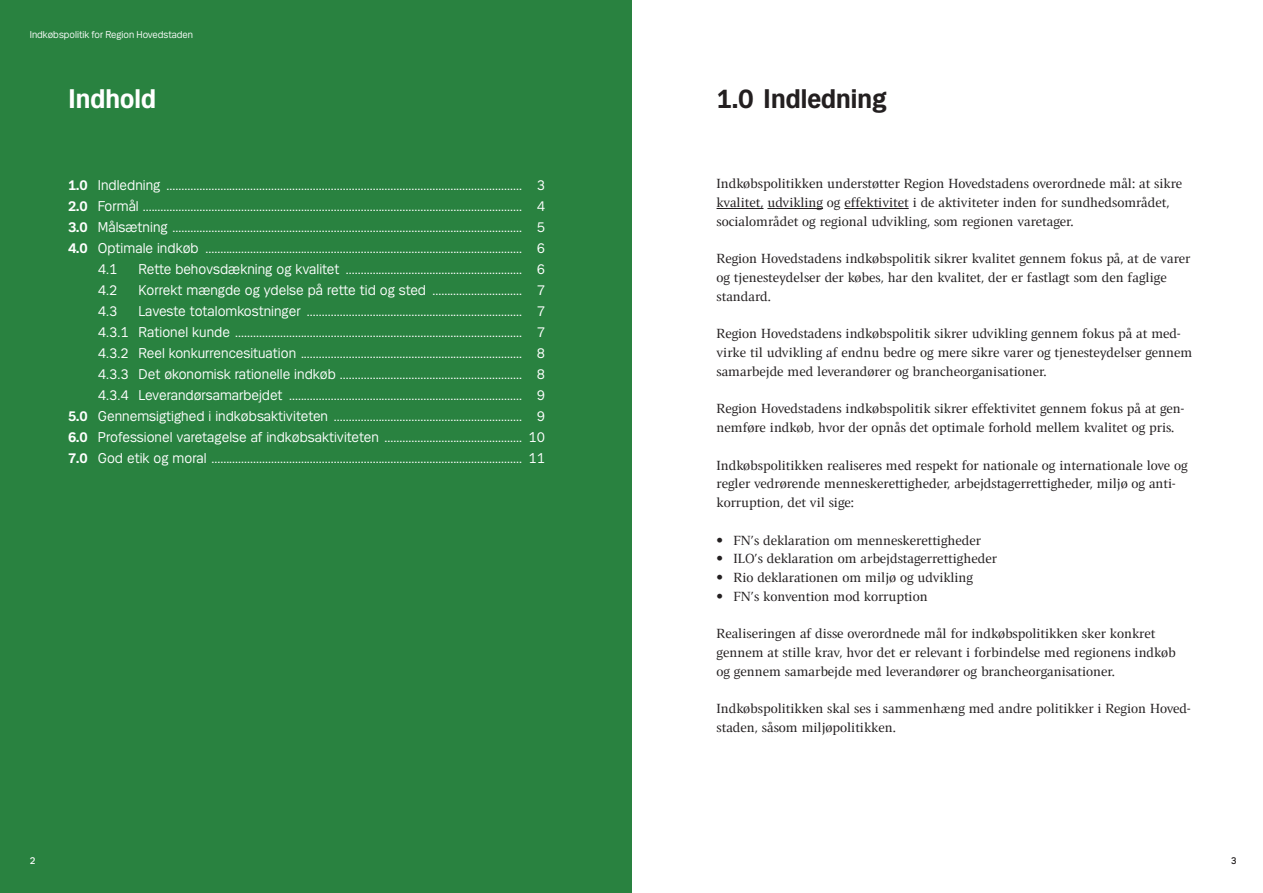
<style>
.page{position:relative;width:1263px;height:893px;background:#fff}
.page>*{position:absolute;margin:0;border:0;box-sizing:border-box;transform-origin:0 0}
.t1{font:700 28.5px "Mari";color:#231f20}
.t2{font:700 28.5px "Mari";color:#fff}
.t3{font:15px/21px "Mari";color:#fff;text-align:right}
.t4{font:14.25px/18.8px "Press Serif Pro";color:#231f20}
.t5{font:10.5px "Mari";color:#fff}
.t6{font:10.5px "Mari";color:#fff}
.t7{font:10.5px "Mari";color:#231f20}
.s1{font-weight:700}
</style>
<div class="page">
<div style="left:0;top:0;width:631px;height:893px;background:#298240"></div>
<hr style="left:716px;top:208px;width:47px;height:1px;background:#231f20">
<hr style="left:767px;top:208px;width:56px;height:1px;background:#231f20">
<hr style="left:844px;top:208px;width:65px;height:1px;background:#231f20">
<p class="t5" style="left:30px;top:30px;width:165px">Indkøbspolitik for Region Hovedstaden</p>
<h1 class="t2" style="left:68px;top:88px;width:89px">Indhold</h1>
<p class="t3" style="left:68px;top:176px;width:479px"><span class="s1">1.0</span> Indledning ....................................................................................................................... 3</p>
<p class="t3" style="left:68px;top:197px;width:479px"><span class="s1">2.0</span> Formål ............................................................................................................................... 4</p>
<p class="t3" style="left:68px;top:218px;width:479px"><span class="s1">3.0</span> Målsætning ..................................................................................................................... 5</p>
<p class="t3" style="left:68px;top:239px;width:479px"><span class="s1">4.0</span> Optimale indkøb .......................................................................................................... 6</p>
<p class="t3" style="left:98px;top:260px;width:21px">4.1</p>
<p class="t3" style="left:139px;top:260px;width:408px">Rette behovsdækning og kvalitet ........................................................... 6</p>
<p class="t3" style="left:98px;top:281px;width:21px">4.2</p>
<p class="t3" style="left:139px;top:281px;width:408px">Korrekt mængde og ydelse på rette tid og sted .............................. 7</p>
<p class="t3" style="left:98px;top:302px;width:21px">4.3</p>
<p class="t3" style="left:68px;top:302px;width:479px">Laveste totalomkostninger ........................................................................ 7<br>4.3.1 Rationel kunde ................................................................................................ 7<br>4.3.2 Reel konkurrencesituation .......................................................................... 8<br>4.3.3 Det økonomisk rationelle indkøb ............................................................. 8<br>4.3.4 Leverandørsamarbejdet .............................................................................. 9<br><span class="s1">5.0</span> Gennemsigtighed i indkøbsaktiviteten ............................................................... 9<br><span class="s1">6.0</span> Professionel varetagelse af indkøbsaktiviteten .............................................. 10<br><span class="s1">7.0</span> God etik og moral ........................................................................................................ 11</p>
<p class="t6" style="left:30px;top:856px;width:7px">2</p>
<h1 class="t1" style="left:716px;top:88px;width:172px">1.0 Indledning</h1>
<p class="t4" style="left:716px;top:176px;width:467px">Indkøbspolitikken understøtter Region Hovedstadens overordnede mål: at sikre kvalitet, udvikling og effektivitet i de aktiviteter inden for sundhedsområdet, socialområdet og regional udvikling, som regionen varetager.</p>
<p class="t4" style="left:716px;top:251px;width:475px">Region Hovedstadens indkøbspolitik sikrer kvalitet gennem fokus på, at de varer og tjenesteydelser der købes, har den kvalitet, der er fastlagt som den faglige standard.</p>
<p class="t4" style="left:716px;top:326px;width:477px">Region Hovedstadens indkøbspolitik sikrer udvikling gennem fokus på at med&shy;virke til udvikling af endnu bedre og mere sikre varer og tjenesteydelser gennem samarbejde med leverandører og brancheorganisationer.</p>
<p class="t4" style="left:716px;top:401px;width:469px">Region Hovedstadens indkøbspolitik sikrer effektivitet gennem fokus på at gen&shy;nemføre indkøb, hvor der opnås det optimale forhold mellem kvalitet og pris.</p>
<p class="t4" style="left:716px;top:457px;width:473px">Indkøbspolitikken realiseres med respekt for nationale og internationale love og regler vedrørende menneskerettigheder, arbejdstagerrettigheder, miljø og anti&shy;korruption, det vil sige:</p>
<p class="t4" style="left:716px;top:532px;width:266px">• FN’s deklaration om menneskerettigheder</p>
<p class="t4" style="left:716px;top:551px;width:282px">• ILO’s deklaration om arbejdstagerrettigheder</p>
<p class="t4" style="left:716px;top:569px;width:258px">• Rio deklarationen om miljø og udvikling</p>
<p class="t4" style="left:716px;top:588px;width:213px">• FN’s konvention mod korruption</p>
<p class="t4" style="left:716px;top:626px;width:461px">Realiseringen af disse overordnede mål for indkøbspolitikken sker konkret gennem at stille krav, hvor det er relevant i forbindelse med regionens indkøb og gennem samarbejde med leverandører og brancheorganisationer.</p>
<p class="t4" style="left:716px;top:701px;width:475px">Indkøbspolitikken skal ses i sammenhæng med andre politikker i Region Hoved&shy;staden, såsom miljøpolitikken.</p>
<p class="t7" style="left:1231px;top:856px;width:7px">3</p>
</div>
